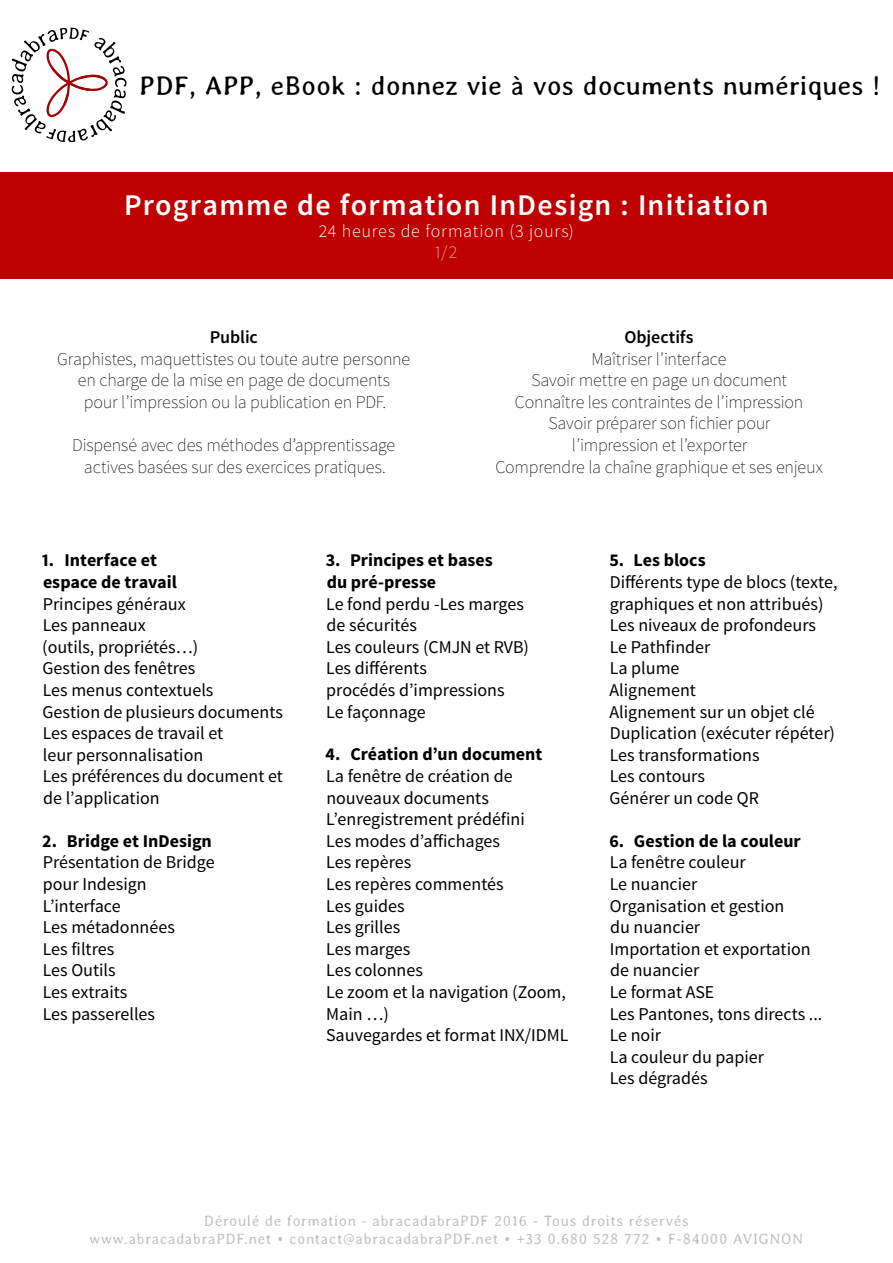
<style>
.page{position:relative;width:893px;height:1263px;background:#fff}
.page>*{position:absolute;margin:0;border:0;box-sizing:border-box;transform-origin:0 0}
.t1{font:600 30px "Source Sans Pro";letter-spacing:.045em;color:#fff}
.t2{font:27px "Averia";color:#000}
.t3{font:18px/21.6px "Source Sans Pro";color:#000}
.t4{font:200 18px/21.6px "Source Sans Pro";letter-spacing:-.01em;color:#000;text-align:center}
.t5{font:700 18px/21.6px "Source Sans Pro";color:#000}
.t6{font:300 18px "Source Sans Pro";letter-spacing:.04em;color:#fff}
.t7{font:600 18px "Source Sans Pro";letter-spacing:-.005em;color:#000}
.t8{font:300 18px "Source Sans Pro";color:#ef9a9a}
.t9{font:300 15px/18px "Averia";letter-spacing:.04em;color:#bfbfbf;text-align:center}
</style>
<div class="page">
<svg style="left:12px;top:28px;width:114px;height:114px"></svg>
<div style="left:0;top:172px;width:893px;height:107px;background:#be0000"></div>
<h2 class="t2" style="left:139px;top:71px;width:743px">PDF, APP, eBook : donnez vie à vos documents numériques !</h2>
<h1 class="t1" style="left:124px;top:186px;width:646px">Programme de formation InDesign : Initiation</h1>
<p class="t6" style="left:319px;top:220px;width:257px">24 heures de formation (3 jours)</p>
<p class="t8" style="left:435px;top:241px;width:24px">1/2</p>
<p class="t7" style="left:210px;top:326px;width:50px">Public</p>
<p class="t4" style="left:57px;top:348px;width:355px">Graphistes, maquettistes ou toute autre personne en charge de la mise en page de documents<br>pour l’impression ou la publication en PDF.</p>
<p class="t4" style="left:72px;top:434px;width:324px">Dispensé avec des méthodes d’apprentissage actives basées sur des exercices pratiques.</p>
<p class="t7" style="left:624px;top:326px;width:71px">Objectifs</p>
<p class="t4" style="left:495px;top:348px;width:329px">Maîtriser l’interface<br>Savoir mettre en page un document Connaître les contraintes de l’impression Savoir préparer son fichier pour<br>l’impression et l’exporter<br>Comprendre la chaîne graphique et ses enjeux</p>
<p class="t5" style="left:42px;top:550px;width:136px">1. Interface et espace de travail</p>
<p class="t3" style="left:42px;top:593px;width:242px">Principes généraux<br>Les panneaux<br>(outils, propriétés…)<br>Gestion des fenêtres<br>Les menus contextuels<br>Gestion de plusieurs documents<br>Les espaces de travail et<br>leur personnalisation<br>Les préférences du document et de l’application</p>
<p class="t5" style="left:42px;top:831px;width:171px">2. Bridge et InDesign</p>
<p class="t3" style="left:43px;top:852px;width:173px">Présentation de Bridge pour Indesign<br>L’interface<br>Les métadonnées<br>Les filtres<br>Les Outils<br>Les extraits<br>Les passerelles</p>
<p class="t5" style="left:326px;top:550px;width:169px">3. Principes et bases du pré-presse</p>
<p class="t3" style="left:326px;top:593px;width:204px">Le fond perdu -Les marges de sécurités<br>Les couleurs (CMJN et RVB)<br>Les différents<br>procédés d’impressions<br>Le façonnage</p>
<p class="t5" style="left:325px;top:744px;width:219px">4. Création d’un document</p>
<p class="t3" style="left:326px;top:765px;width:244px">La fenêtre de création de nouveaux documents<br>L’enregistrement prédéfini<br>Les modes d’affichages<br>Les repères<br>Les repères commentés<br>Les guides<br>Les grilles<br>Les marges<br>Les colonnes<br>Le zoom et la navigation (Zoom,<br>Main …)<br>Sauvegardes et format INX/IDML</p>
<p class="t5" style="left:610px;top:550px;width:98px">5. Les blocs</p>
<p class="t3" style="left:610px;top:571px;width:230px">Différents type de blocs (texte, graphiques et non attribués)<br>Les niveaux de profondeurs<br>Le Pathfinder<br>La plume<br>Alignement<br>Alignement sur un objet clé<br>Duplication (exécuter répéter)<br>Les transformations<br>Les contours<br>Générer un code QR</p>
<p class="t5" style="left:609px;top:831px;width:193px">6. Gestion de la couleur</p>
<p class="t3" style="left:610px;top:852px;width:214px">La fenêtre couleur<br>Le nuancier<br>Organisation et gestion<br>du nuancier<br>Importation et exportation de nuancier<br>Le format ASE<br>Les Pantones, tons directs ...<br>Le noir<br>La couleur du papier<br>Les dégradés</p>
<p class="t9" style="left:90px;top:1211px;width:715px">Déroulé de formation - abracadabraPDF 2016 - Tous droits réservés<br>www.abracadabraPDF.net • contact@abracadabraPDF.net • +33 0.680 528 772 • F-84000 AVIGNON</p>
</div>
